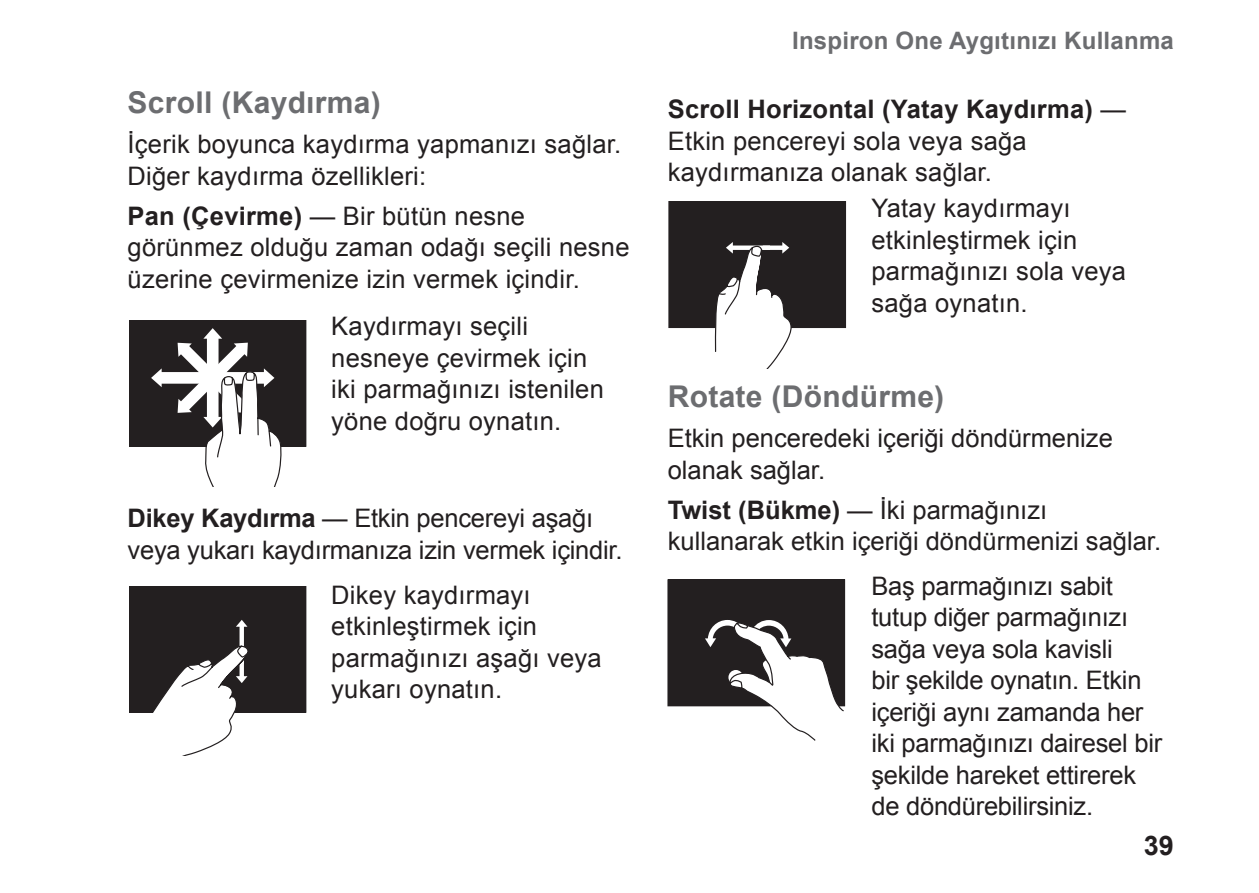
<style>
.page{position:relative;width:1259px;height:893px;background:#fff}
.page>*{position:absolute;margin:0;border:0;box-sizing:border-box;transform-origin:0 0}
.t1{font:700 30px "Arial";letter-spacing:.01em;color:#6c6d70}
.t2{font:700 27px "Arial";color:#231f20}
.t3{font:25.5px/31.5px "Arial";letter-spacing:.01em;color:#231f20}
.t4{font:25.5px/31.5px "Arial";letter-spacing:-.01em;color:#231f20}
.t5{font:700 24px "Arial";letter-spacing:.01em;color:#6c6d70}
.s1{font-weight:700}
</style>
<div class="page">
<div style="left:129px;top:320px;width:177px;height:126px;background:#231f20"></div>
<svg style="left:151px;top:328px;width:132px;height:159px"></svg>
<div style="left:129px;top:586px;width:177px;height:126px;background:#231f20"></div>
<svg style="left:152px;top:620px;width:99px;height:135px"></svg>
<div style="left:669px;top:201px;width:176px;height:127px;background:#231f20"></div>
<svg style="left:714px;top:242px;width:78px;height:127px"></svg>
<div style="left:668px;top:580px;width:176px;height:126px;background:#231f20"></div>
<svg style="left:705px;top:579px;width:140px;height:162px"></svg>
<p class="t1" style="left:128px;top:83px;width:255px">Scroll (Kaydırma)</p>
<p class="t3" style="left:128px;top:129px;width:495px">İçerik boyunca kaydırma yapmanızı sağlar.<br>Diğer kaydırma özellikleri:</p>
<p class="t3" style="left:128px;top:200px;width:503px"><span class="s1">Pan (Çevirme)</span> — Bir bütün nesne görünmez olduğu zaman odağı seçili nesne üzerine çevirmenize izin vermek içindir.</p>
<p class="t3" style="left:331px;top:311px;width:274px">Kaydırmayı seçili nesneye çevirmek için iki parmağınızı istenilen yöne doğru oynatın.</p>
<p class="t4" style="left:128px;top:503px;width:496px"><span class="s1">Dikey Kaydırma</span> — Etkin pencereyi aşağı veya yukarı kaydırmanıza izin vermek içindir.</p>
<p class="t3" style="left:331px;top:579px;width:272px">Dikey kaydırmayı etkinleştirmek için parmağınızı aşağı veya yukarı oynatın.</p>
<p class="t5" style="left:792px;top:25px;width:383px">Inspiron One Aygıtınızı Kullanma</p>
<p class="t3" style="left:668px;top:94px;width:460px"><span class="s1">Scroll Horizontal (Yatay Kaydırma)</span> —<br>Etkin pencereyi sola veya sağa kaydırmanıza olanak sağlar.</p>
<p class="t3" style="left:871px;top:193px;width:256px">Yatay kaydırmayı etkinleştirmek için parmağınızı sola veya sağa oynatın.</p>
<p class="t1" style="left:668px;top:377px;width:278px">Rotate (Döndürme)</p>
<p class="t3" style="left:668px;top:423px;width:447px">Etkin penceredeki içeriği döndürmenize olanak sağlar.</p>
<p class="t3" style="left:668px;top:494px;width:495px"><span class="s1">Twist (Bükme)</span> — İki parmağınızı kullanarak etkin içeriği döndürmenizi sağlar.</p>
<p class="t4" style="left:871px;top:570px;width:292px">Baş parmağınızı sabit tutup diğer parmağınızı sağa veya sola kavisli<br>bir şekilde oynatın. Etkin içeriği aynı zamanda her iki parmağınızı dairesel bir şekilde hareket ettirerek de döndürebilirsiniz.</p>
<p class="t2" style="left:1144px;top:827px;width:32px">39</p>
</div>
